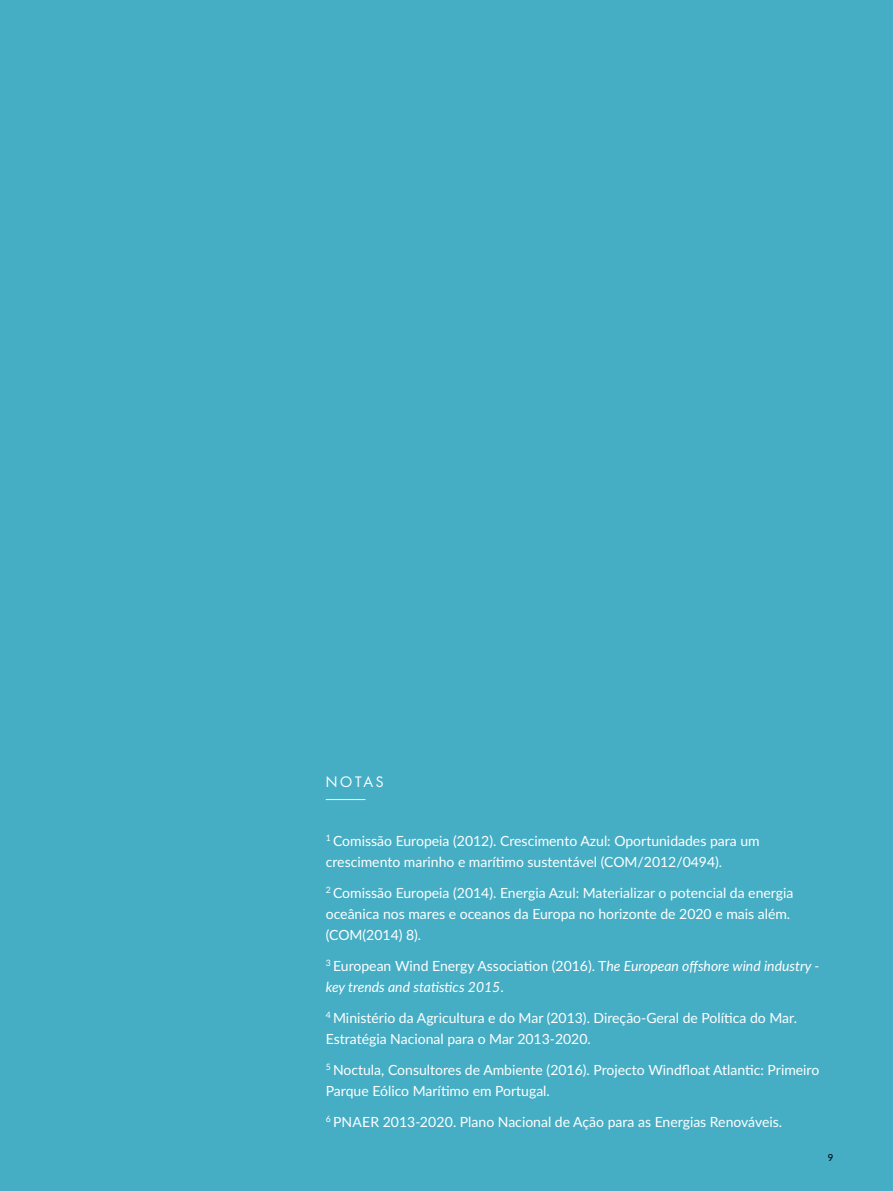
<style>
.page{position:relative;width:893px;height:1191px;background:#45aec5}
.page>*{position:absolute;margin:0;border:0;box-sizing:border-box;transform-origin:0 0}
.t1{font:14px/21px "Lato";color:#fff}
.t2{font:italic 14px/21px "Lato";color:#fff}
.t3{font:14px "Futura Std";letter-spacing:.2em;color:#fff}
.t4{font:500 9.62px "Lato";color:#000}
.s1{font-style:normal}
</style>
<div class="page">
<hr style="left:326px;top:799px;width:39px;height:1px;background:#fff">
<p class="t3" style="left:326px;top:772px;width:60px">NOTAS</p>
<p class="t1" style="left:326px;top:830px;width:435px"><sup>1</sup> Comissão Europeia (2012). Crescimento Azul: Oportunidades para um crescimento marinho e marítimo sustentável (COM/2012/0494).</p>
<p class="t1" style="left:326px;top:882px;width:469px"><sup>2</sup> Comissão Europeia (2014). Energia Azul: Materializar o potencial da energia oceânica nos mares e oceanos da Europa no horizonte de 2020 e mais além. (COM(2014) 8).</p>
<p class="t2" style="left:326px;top:955px;width:495px"><sup>3</sup> <span class="s1">European Wind Energy Association (2016). T</span>he European offshore wind industry - key trends and statistics 2015<span class="s1">.</span></p>
<p class="t1" style="left:326px;top:1006px;width:473px"><sup>4</sup> Ministério da Agricultura e do Mar (2013). Direção-Geral de Política do Mar.<br>Estratégia Nacional para o Mar 2013-2020.</p>
<p class="t1" style="left:326px;top:1058px;width:495px"><sup>5</sup> Noctula, Consultores de Ambiente (2016). Projecto Windfloat Atlantic: Primeiro<br>Parque Eólico Marítimo em Portugal.</p>
<p class="t1" style="left:326px;top:1110px;width:458px"><sup>6</sup> PNAER 2013-2020. Plano Nacional de Ação para as Energias Renováveis.</p>
<p class="t4" style="left:828px;top:1150px;width:7px">9</p>
</div>
